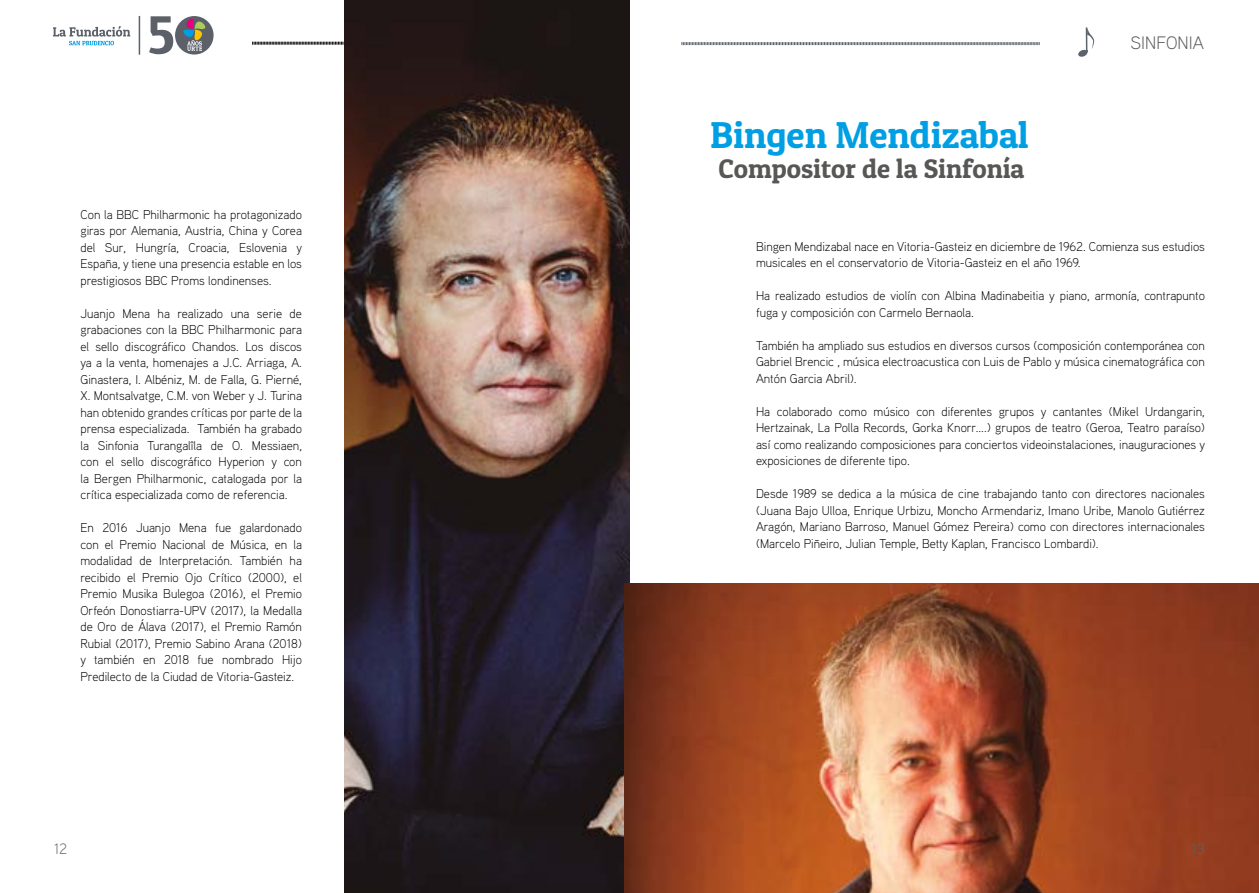
<style>
.page{position:relative;width:1259px;height:893px;background:#fff}
.page>*{position:absolute;margin:0;border:0;box-sizing:border-box;transform-origin:0 0}
.t1{font:37.5px "Patua One";color:#009fe3}
.t2{font:27px "Patua One";color:#575756}
.t3{font:300 18px "Aaux Pro";color:#575756}
.t4{font:300 15px "Aaux Pro";color:#5d636c}
.t5{font:300 12.75px/16.5px "Aaux Pro";color:#000;text-align:justify}
</style>
<div class="page">
<hr style="left:139px;top:16px;width:1px;height:39px;background:#5b6069">
<svg style="left:149px;top:16px;width:65px;height:38px"></svg>
<svg style="left:53px;top:26px;width:77px;height:19px"></svg>
<svg style="left:252px;top:41px;width:92px;height:4px"></svg>
<svg style="left:681px;top:42px;width:358px;height:4px"></svg>
<hr style="left:1085px;top:27px;width:2px;height:26px;background:#5d636c">
<svg style="left:1078px;top:28px;width:16px;height:29px"></svg>
<img style="left:344px;top:0;width:285px;height:893px">
<img style="left:624px;top:583px;width:635px;height:310px">
<p class="t5" style="left:80px;top:206px;width:223px">Con la BBC Philharmonic ha protagonizado giras por Alemania, Austria, China y Corea del Sur, Hungría, Croacia, Eslovenia y España, y tiene una presencia estable en los prestigiosos BBC Proms londinenses.</p>
<p class="t5" style="left:80px;top:305px;width:223px">Juanjo Mena ha realizado una serie de grabaciones con la BBC Philharmonic para el sello discográfico Chandos. Los discos ya a la venta, homenajes a J.C. Arriaga, A.<br>Ginastera, I. Albéniz, M. de Falla, G. Pierné, X. Montsalvatge, C.M. von Weber y J. Turina han obtenido grandes críticas por parte de la prensa especializada. También ha grabado la Sinfonia Turangalîla de O. Messiaen, con el sello discográfico Hyperion y con la Bergen Philharmonic, catalogada por la crítica especializada como de referencia.</p>
<p class="t5" style="left:80px;top:519px;width:223px">En 2016 Juanjo Mena fue galardonado con el Premio Nacional de Música, en la modalidad de Interpretación. También ha recibido el Premio Ojo Crítico (2000), el Premio Musika Bulegoa (2016), el Premio Orfeón Donostiarra-UPV (2017), la Medalla de Oro de Álava (2017), el Premio Ramón Rubial (2017), Premio Sabino Arana (2018) y también en 2018 fue nombrado Hijo Predilecto de la Ciudad de Vitoria-Gasteiz.</p>
<h1 class="t1" style="left:710px;top:112px;width:320px">Bingen Mendizabal</h1>
<h2 class="t2" style="left:718px;top:152px;width:307px">Compositor de la Sinfonía</h2>
<h3 class="t3" style="left:1130px;top:31px;width:75px">SINFONIA</h3>
<p class="t5" style="left:756px;top:237px;width:450px">Bingen Mendizabal nace en Vitoria-Gasteiz en diciembre de 1962. Comienza sus estudios musicales en el conservatorio de Vitoria-Gasteiz en el año 1969.</p>
<p class="t5" style="left:756px;top:287px;width:450px">Ha realizado estudios de violín con Albina Madinabeitia y piano, armonía, contrapunto fuga y composición con Carmelo Bernaola.</p>
<p class="t5" style="left:756px;top:336px;width:450px">También ha ampliado sus estudios en diversos cursos (composición contemporánea con Gabriel Brencic , música electroacustica con Luis de Pablo y música cinematográfica con Antón Garcia Abril).</p>
<p class="t5" style="left:756px;top:402px;width:451px">Ha colaborado como músico con diferentes grupos y cantantes (Mikel Urdangarin, Hertzainak, La Polla Records, Gorka Knorr....) grupos de teatro (Geroa, Teatro paraíso) así como realizando composiciones para conciertos videoinstalaciones, inauguraciones y exposiciones de diferente tipo.</p>
<p class="t5" style="left:756px;top:485px;width:450px">Desde 1989 se dedica a la música de cine trabajando tanto con directores nacionales (Juana Bajo Ulloa, Enrique Urbizu, Moncho Armendariz, Imano Uribe, Manolo Gutiérrez Aragón, Mariano Barroso, Manuel Gómez Pereira) como con directores internacionales (Marcelo Piñeiro, Julian Temple, Betty Kaplan, Francisco Lombardi).</p>
<p class="t4" style="left:54px;top:839px;width:15px">12</p>
<p class="t4" style="left:1191px;top:839px;width:14px">13</p>
</div>
